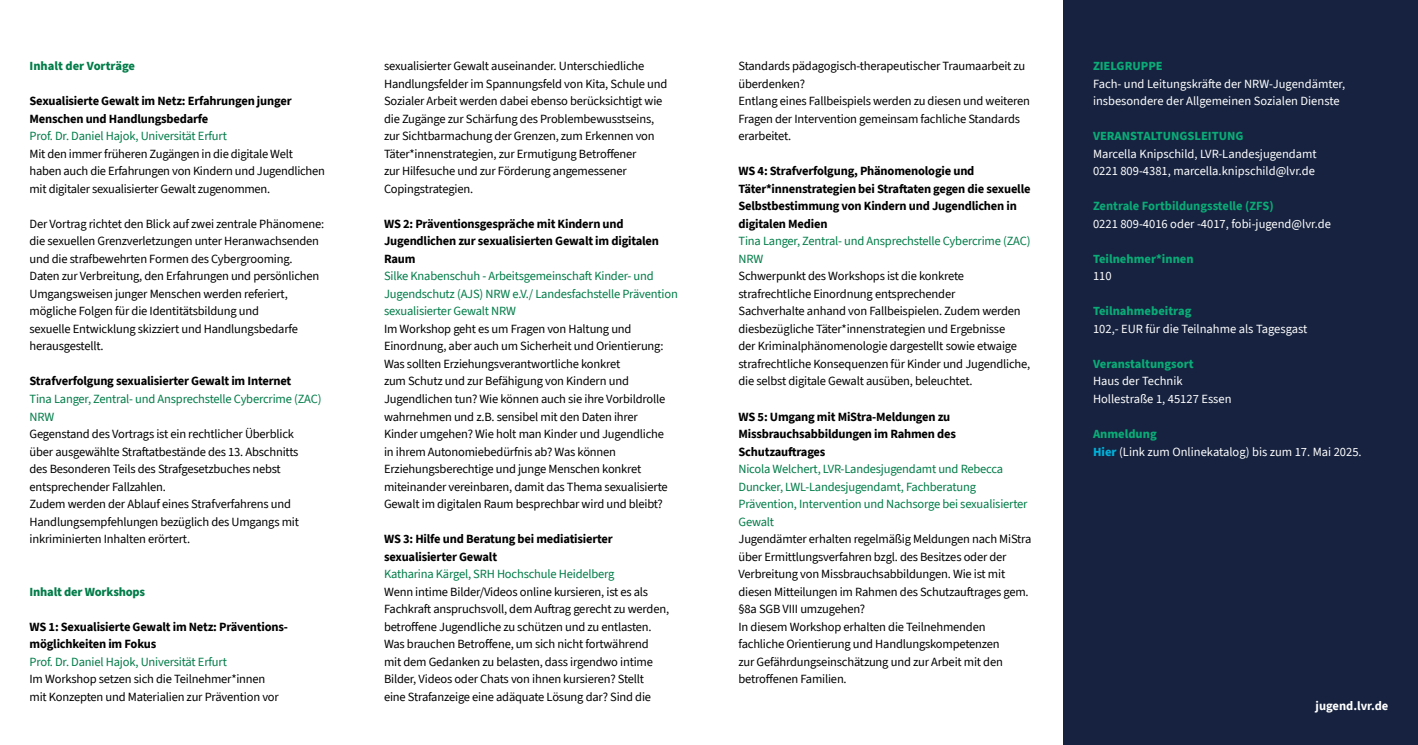
<style>
.page{position:relative;width:1418px;height:745px;background:#fff}
.page>*{position:absolute;margin:0;border:0;box-sizing:border-box;transform-origin:0 0}
.t1{font:12.5px/17.5px "Source Sans 3";letter-spacing:-.015em;color:#000}
.t2{font:700 12.5px/17.5px "Source Sans 3";letter-spacing:-.015em;color:#000}
.t3{font:12.5px/17.5px "Source Sans 3";letter-spacing:-.015em;color:#007c48}
.t4{font:12.5px/17.5px "Source Sans 3";color:#fff}
.t5{font:800 12.5px "Source Sans 3";color:#0aab76}
.t6{font:800 12.5px "Source Sans 3";letter-spacing:-.015em;color:#007c48}
.t7{font:700 12.5px "Source Sans 3";color:#0aab76}
.t8{font:700 12.5px "Source Sans 3";color:#fff}
.s1{font-weight:800;color:#0aab76}
.s2{font-weight:800;color:#00b2db}
</style>
<div class="page">
<div style="left:1063px;top:0;width:354px;height:744px;background:#16223f"></div>
<p class="t6" style="left:30px;top:57px;width:107px">Inhalt der Vorträge</p>
<p class="t2" style="left:30px;top:92px;width:264px">Sexualisierte Gewalt im Netz: Erfahrungen junger<br>Menschen und Handlungsbedarfe</p>
<p class="t3" style="left:30px;top:127px;width:199px">Prof. Dr. Daniel Hajok, Universität Erfurt</p>
<p class="t1" style="left:30px;top:145px;width:297px">Mit den immer früheren Zugängen in die digitale Welt haben auch die Erfahrungen von Kindern und Jugendlichen mit digitaler sexualisierter Gewalt zugenommen.</p>
<p class="t1" style="left:30px;top:215px;width:296px">Der Vortrag richtet den Blick auf zwei zentrale Phänomene: die sexuellen Grenzverletzungen unter Heranwachsenden und die strafbewehrten Formen des Cybergrooming.<br>Daten zur Verbreitung, den Erfahrungen und persönlichen Umgangsweisen junger Menschen werden referiert, mögliche Folgen für die Identitätsbildung und<br>sexuelle Entwicklung skizziert und Handlungsbedarfe herausgestellt.</p>
<p class="t2" style="left:30px;top:372px;width:263px">Strafverfolgung sexualisierter Gewalt im Internet</p>
<p class="t3" style="left:30px;top:390px;width:293px">Tina Langer, Zentral- und Ansprechstelle Cybercrime (ZAC)<br>NRW</p>
<p class="t1" style="left:30px;top:425px;width:271px">Gegenstand des Vortrags ist ein rechtlicher Überblick über ausgewählte Straftatbestände des 13. Abschnitts des Besonderen Teils des Strafgesetzbuches nebst entsprechender Fallzahlen.<br>Zudem werden der Ablauf eines Strafverfahrens und Handlungsempfehlungen bezüglich des Umgangs mit inkriminierten Inhalten erörtert.</p>
<p class="t6" style="left:30px;top:582px;width:117px">Inhalt der Workshops</p>
<p class="t2" style="left:30px;top:617px;width:260px">WS 1: Sexualisierte Gewalt im Netz: Präventions&shy;möglichkeiten im Fokus</p>
<p class="t3" style="left:30px;top:652px;width:199px">Prof. Dr. Daniel Hajok, Universität Erfurt</p>
<p class="t1" style="left:30px;top:670px;width:251px">Im Workshop setzen sich die Teilnehmer*innen mit Konzepten und Materialien zur Prävention vor</p>
<p class="t1" style="left:384px;top:57px;width:285px">sexualisierter Gewalt auseinander. Unterschiedliche Handlungsfelder im Spannungsfeld von Kita, Schule und Sozialer Arbeit werden dabei ebenso berücksichtigt wie die Zugänge zur Schärfung des Problembewusstseins, zur Sichtbarmachung der Grenzen, zum Erkennen von Täter*innenstrategien, zur Ermutigung Betroffener<br>zur Hilfesuche und zur Förderung angemessener Copingstrategien.</p>
<p class="t2" style="left:384px;top:215px;width:276px">WS 2: Präventionsgespräche mit Kindern und<br>Jugendlichen zur sexualisierten Gewalt im digitalen<br>Raum</p>
<p class="t3" style="left:384px;top:267px;width:295px">Silke Knabenschuh - Arbeitsgemeinschaft Kinder- und<br>Jugendschutz (AJS) NRW e.V./ Landesfachstelle Prävention sexualisierter Gewalt NRW</p>
<p class="t1" style="left:384px;top:320px;width:285px">Im Workshop geht es um Fragen von Haltung und Einordnung, aber auch um Sicherheit und Orientierung:<br>Was sollten Erziehungsverantwortliche konkret<br>zum Schutz und zur Befähigung von Kindern und Jugendlichen tun? Wie können auch sie ihre Vorbildrolle wahrnehmen und z.B. sensibel mit den Daten ihrer Kinder umgehen? Wie holt man Kinder und Jugendliche in ihrem Autonomiebedürfnis ab? Was können Erziehungsberechtige und junge Menschen konkret miteinander vereinbaren, damit das Thema sexualisierte Gewalt im digitalen Raum besprechbar wird und bleibt?</p>
<p class="t2" style="left:384px;top:530px;width:230px">WS 3: Hilfe und Beratung bei mediatisierter sexualisierter Gewalt</p>
<p class="t3" style="left:384px;top:565px;width:232px">Katharina Kärgel, SRH Hochschule Heidelberg</p>
<p class="t1" style="left:384px;top:582px;width:286px">Wenn intime Bilder/Videos online kursieren, ist es als Fachkraft anspruchsvoll, dem Auftrag gerecht zu werden, betroffene Jugendliche zu schützen und zu entlasten.<br>Was brauchen Betroffene, um sich nicht fortwährend<br>mit dem Gedanken zu belasten, dass irgendwo intime Bilder, Videos oder Chats von ihnen kursieren? Stellt<br>eine Strafanzeige eine adäquate Lösung dar? Sind die</p>
<p class="t1" style="left:738px;top:57px;width:293px">Standards pädagogisch-therapeutischer Traumaarbeit zu überdenken?<br>Entlang eines Fallbeispiels werden zu diesen und weiteren Fragen der Intervention gemeinsam fachliche Standards erarbeitet.</p>
<p class="t2" style="left:738px;top:162px;width:293px">WS 4: Strafverfolgung, Phänomenologie und Täter*innenstrategien bei Straftaten gegen die sexuelle Selbstbestimmung von Kindern und Jugendlichen in digitalen Medien</p>
<p class="t3" style="left:738px;top:232px;width:293px">Tina Langer, Zentral- und Ansprechstelle Cybercrime (ZAC)<br>NRW</p>
<p class="t1" style="left:738px;top:267px;width:293px">Schwerpunkt des Workshops ist die konkrete strafrechtliche Einordnung entsprechender<br>Sachverhalte anhand von Fallbeispielen. Zudem werden diesbezügliche Täter*innenstrategien und Ergebnisse<br>der Kriminalphänomenologie dargestellt sowie etwaige strafrechtliche Konsequenzen für Kinder und Jugendliche, die selbst digitale Gewalt ausüben, beleuchtet.</p>
<p class="t2" style="left:738px;top:407px;width:219px">WS 5: Umgang mit MiStra-Meldungen zu<br>Missbrauchsabbildungen im Rahmen des<br>Schutzauftrages</p>
<p class="t3" style="left:738px;top:460px;width:290px">Nicola Welchert, LVR-Landesjugendamt und Rebecca Duncker, LWL-Landesjugendamt, Fachberatung Prävention, Intervention und Nachsorge bei sexualisierter Gewalt</p>
<p class="t1" style="left:738px;top:530px;width:294px">Jugendämter erhalten regelmäßig Meldungen nach MiStra über Ermittlungsverfahren bzgl. des Besitzes oder der Verbreitung von Missbrauchsabbildungen. Wie ist mit diesen Mitteilungen im Rahmen des Schutzauftrages gem. §8a SGB VIII umzugehen?<br>In diesem Workshop erhalten die Teilnehmenden fachliche Orientierung und Handlungskompetenzen<br>zur Gefährdungseinschätzung und zur Arbeit mit den betroffenen Familien.</p>
<p class="t5" style="left:1093px;top:57px;width:71px">ZIELGRUPPE</p>
<p class="t4" style="left:1093px;top:75px;width:254px">Fach- und Leitungskräfte der NRW-Jugendämter, insbesondere der Allgemeinen Sozialen Dienste</p>
<p class="t5" style="left:1093px;top:127px;width:152px">VERANSTALTUNGSLEITUNG</p>
<p class="t4" style="left:1093px;top:145px;width:225px">Marcella Knipschild, LVR-Landesjugendamt<br>0221 809-4381, marcella.knipschild@lvr.de</p>
<p class="t7" style="left:1093px;top:198px;width:182px">Zentrale Fortbildungsstelle (ZFS)</p>
<p class="t4" style="left:1093px;top:215px;width:239px">0221 809-4016 oder -4017, fobi-jugend@lvr.de</p>
<p class="t5" style="left:1093px;top:250px;width:102px">Teilnehmer*innen</p>
<p class="t4" style="left:1093px;top:267px;width:20px">110</p>
<p class="t5" style="left:1093px;top:302px;width:100px">Teilnahmebeitrag</p>
<p class="t4" style="left:1093px;top:320px;width:216px">102,- EUR für die Teilnahme als Tagesgast</p>
<p class="t5" style="left:1093px;top:355px;width:102px">Veranstaltungsort</p>
<p class="t4" style="left:1093px;top:372px;width:140px">Haus der Technik<br>Hollestraße 1, 45127 Essen</p>
<p class="t4" style="left:1093px;top:425px;width:270px"><span class="s1">Anmeldung<br></span><span class="s2">Hier</span> (Link zum Onlinekatalog) bis zum 17. Mai 2025.</p>
<p class="t8" style="left:1315px;top:697px;width:74px">jugend.lvr.de</p>
</div>
